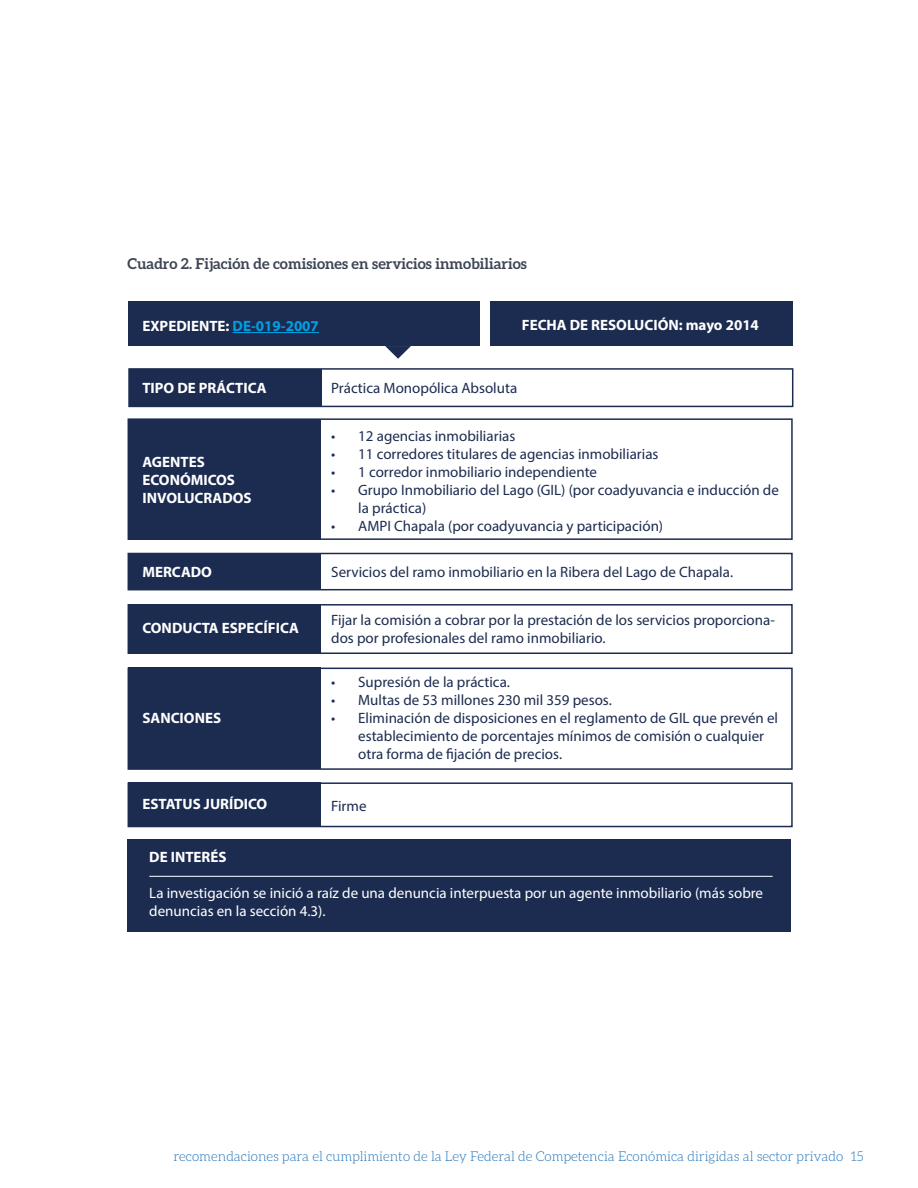
<style>
.page{position:relative;width:918px;height:1188px;background:#fff}
.page>*{position:absolute;margin:0;border:0;box-sizing:border-box;transform-origin:0 0}
.t1{font:15px/18px "Myriad Pro";color:#1c2c50}
.t2{font:700 15px/18px "Myriad Pro";color:#fff}
.t3{font:15px/18px "Myriad Pro";color:#fff}
.t4{font:700 15px "Aleo";color:#3d4554}
.t5{font:300 13.5px "Aleo";color:#1d71b8}
.s1{color:#009fe3}
</style>
<div class="page">
<div style="left:128px;top:302px;width:352px;height:44px;background:#1c2c50"></div>
<div style="left:128px;top:419px;width:193px;height:121px;background:#1c2c50"></div>
<div style="left:128px;top:418px;width:665px;height:122px;border:2px solid #1c2c50"></div>
<div style="left:490px;top:302px;width:303px;height:44px;background:#1c2c50"></div>
<svg style="left:385px;top:346px;width:26px;height:13px"></svg>
<div style="left:128px;top:553px;width:193px;height:37px;background:#1c2c50"></div>
<div style="left:128px;top:604px;width:193px;height:50px;background:#1c2c50"></div>
<div style="left:128px;top:553px;width:665px;height:37px;border:2px solid #1c2c50"></div>
<div style="left:128px;top:668px;width:193px;height:101px;background:#1c2c50"></div>
<div style="left:128px;top:668px;width:665px;height:102px;border:2px solid #1c2c50"></div>
<div style="left:128px;top:604px;width:665px;height:50px;border:2px solid #1c2c50"></div>
<div style="left:128px;top:782px;width:665px;height:45px;border:2px solid #1c2c50"></div>
<div style="left:128px;top:783px;width:193px;height:44px;background:#1c2c50"></div>
<div style="left:129px;top:369px;width:193px;height:37px;background:#1c2c50"></div>
<div style="left:128px;top:368px;width:665px;height:39px;border:2px solid #1c2c50"></div>
<hr style="left:233px;top:332px;width:86px;height:1px;background:#009fe3">
<div style="left:128px;top:839px;width:663px;height:92px;background:#1c2c50"></div>
<hr style="left:149px;top:876px;width:624px;height:1px;background:#fff">
<p class="t4" style="left:128px;top:255px;width:401px">Cuadro 2. Fijación de comisiones en servicios inmobiliarios</p>
<p class="t2" style="left:142px;top:316px;width:178px">EXPEDIENTE: <span class="s1">DE-019-2007</span></p>
<p class="t2" style="left:522px;top:315px;width:239px">FECHA DE RESOLUCIÓN: mayo 2014</p>
<p class="t2" style="left:142px;top:378px;width:126px">TIPO DE PRÁCTICA</p>
<p class="t2" style="left:142px;top:452px;width:111px">AGENTES<br>ECONÓMICOS<br>INVOLUCRADOS</p>
<p class="t2" style="left:142px;top:562px;width:71px">MERCADO</p>
<p class="t2" style="left:142px;top:619px;width:158px">CONDUCTA ESPECÍFICA</p>
<p class="t2" style="left:142px;top:709px;width:80px">SANCIONES</p>
<p class="t2" style="left:142px;top:795px;width:126px">ESTATUS JURÍDICO</p>
<p class="t1" style="left:331px;top:378px;width:188px">Práctica Monopólica Absoluta</p>
<p class="t1" style="left:331px;top:426px;width:186px">• 12 agencias inmobiliarias</p>
<p class="t1" style="left:331px;top:444px;width:329px">• 11 corredores titulares de agencias inmobiliarias</p>
<p class="t1" style="left:331px;top:462px;width:267px">• 1 corredor inmobiliario independiente</p>
<p class="t1" style="left:358px;top:480px;width:422px;text-indent:-27px">• Grupo Inmobiliario del Lago (GIL) (por coadyuvancia e inducción de la práctica)</p>
<p class="t1" style="left:331px;top:516px;width:334px">• AMPI Chapala (por coadyuvancia y participación)</p>
<p class="t1" style="left:331px;top:563px;width:403px">Servicios del ramo inmobiliario en la Ribera del Lago de Chapala.</p>
<p class="t1" style="left:331px;top:611px;width:445px">Fijar la comisión a cobrar por la prestación de los servicios proporciona&shy;dos por profesionales del ramo inmobiliario.</p>
<p class="t1" style="left:331px;top:673px;width:180px">• Supresión de la práctica.</p>
<p class="t1" style="left:331px;top:691px;width:282px">• Multas de 53 millones 230 mil 359 pesos.</p>
<p class="t1" style="left:358px;top:709px;width:421px;text-indent:-27px">• Eliminación de disposiciones en el reglamento de GIL que prevén el establecimiento de porcentajes mínimos de comisión o cualquier otra forma de fijación de precios.</p>
<p class="t1" style="left:331px;top:797px;width:37px">Firme</p>
<p class="t2" style="left:149px;top:847px;width:79px">DE INTERÉS</p>
<p class="t3" style="left:149px;top:883px;width:615px">La investigación se inició a raíz de una denuncia interpuesta por un agente inmobiliario (más sobre denuncias en la sección 4.3).</p>
<p class="t5" style="left:173px;top:1149px;width:692px">recomendaciones para el cumplimiento de la Ley Federal de Competencia Económica dirigidas al sector privado 15</p>
</div>
